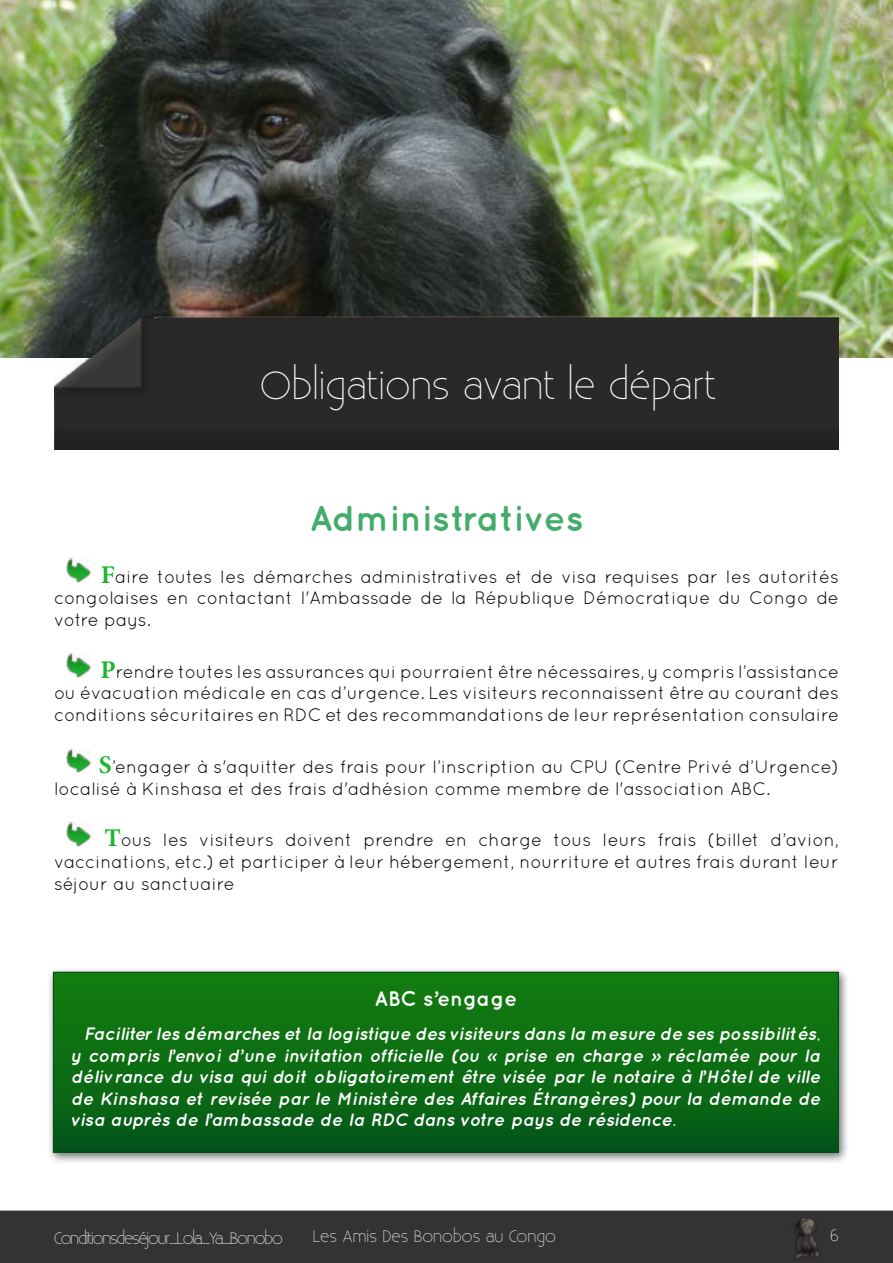
<style>
.page{position:relative;width:893px;height:1263px;background:#fff}
.page>*{position:absolute;margin:0;border:0;box-sizing:border-box;transform-origin:0 0}
.t1{font:300 39px "Existence";color:#fff}
.t2{font:700 36px "Quicksand";color:#43ac6a}
.t3{font:700 21px "Quicksand";color:#fff}
.t4{font:18px/21.6px "Quicksand";color:#000;text-align:justify}
.t5{font:italic 700 18px/21.6px "Quicksand";color:#fff;text-align:justify}
.t6{font:300 16.5px "Existence";letter-spacing:-.07em;color:#fff}
.t7{font:300 16.5px "Existence";color:#fff}
.s1{font-family:"Minion Pro";font-weight:700;font-size:25.5px;color:#1bb72d}
</style>
<div class="page">
<div style="left:0;top:1210px;width:893px;height:53px;background:#353332"></div>
<img style="left:0;top:0;width:893px;height:357px">
<img style="left:67px;top:558px;width:24px;height:25px">
<img style="left:67px;top:653px;width:24px;height:25px">
<img style="left:67px;top:748px;width:24px;height:25px">
<img style="left:67px;top:821px;width:24px;height:25px">
<img style="left:54px;top:309px;width:785px;height:140px">
<div style="left:48px;top:968px;width:801px;height:196px;background:#000;opacity:.56"></div>
<div style="left:53px;top:972px;width:785px;height:180px;background:linear-gradient(to bottom,#14800e,#055819)"></div>
<div style="left:53px;top:972px;width:786px;height:181px;border:1px solid #014f1b"></div>
<img style="left:788px;top:1213px;width:36px;height:50px">
<h1 class="t1" style="left:260px;top:364px;width:458px">Obligations avant le départ</h1>
<h2 class="t2" style="left:309px;top:497px;width:275px">Administratives</h2>
<p class="t4" style="left:54px;top:565px;width:786px;text-indent:47px"><span class="s1">F</span>aire toutes les démarches administratives et de visa requises par les autorités congolaises en contactant l'Ambassade de la République Démocratique du Congo de votre pays.</p>
<p class="t4" style="left:54px;top:660px;width:786px;text-indent:46px"><span class="s1">P</span>rendre toutes les assurances qui pourraient être nécessaires, y compris l’assistance ou évacuation médicale en cas d’urgence. Les visiteurs reconnaissent être au courant des conditions sécuritaires en RDC et des recommandations de leur représentation consulaire</p>
<p class="t4" style="left:54px;top:756px;width:786px;text-indent:45px"><span class="s1">S</span>’engager à s'aquitter des frais pour l’inscription au CPU (Centre Privé d’Urgence) localisé à Kinshasa et des frais d'adhésion comme membre de l'association ABC.</p>
<p class="t4" style="left:54px;top:829px;width:786px;text-indent:50px"><span class="s1">T</span>ous les visiteurs doivent prendre en charge tous leurs frais (billet d’avion, vaccinations, etc.) et participer à leur hébergement, nourriture et autres frais durant leur séjour au sanctuaire</p>
<p class="t3" style="left:375px;top:985px;width:144px">ABC s’engage</p>
<p class="t5" style="left:71px;top:1022px;width:751px;text-indent:13px">Faciliter les démarches et la logistique des visiteurs dans la mesure de ses possibilités, y compris l’envoi d’une invitation officielle (ou « prise en charge » réclamée pour la délivrance du visa qui doit obligatoirement être visée par le notaire à l’Hôtel de ville de Kinshasa et revisée par le Ministère des Affaires Étrangères) pour la demande de visa auprès de l’ambassade de la RDC dans votre pays de résidence.</p>
<p class="t6" style="left:54px;top:1229px;width:230px">Conditions de séjour_Lola_Ya_Bonobo</p>
<p class="t7" style="left:313px;top:1227px;width:245px">Les Amis Des Bonobos au Congo</p>
<p class="t6" style="left:830px;top:1226px;width:10px">6</p>
</div>
